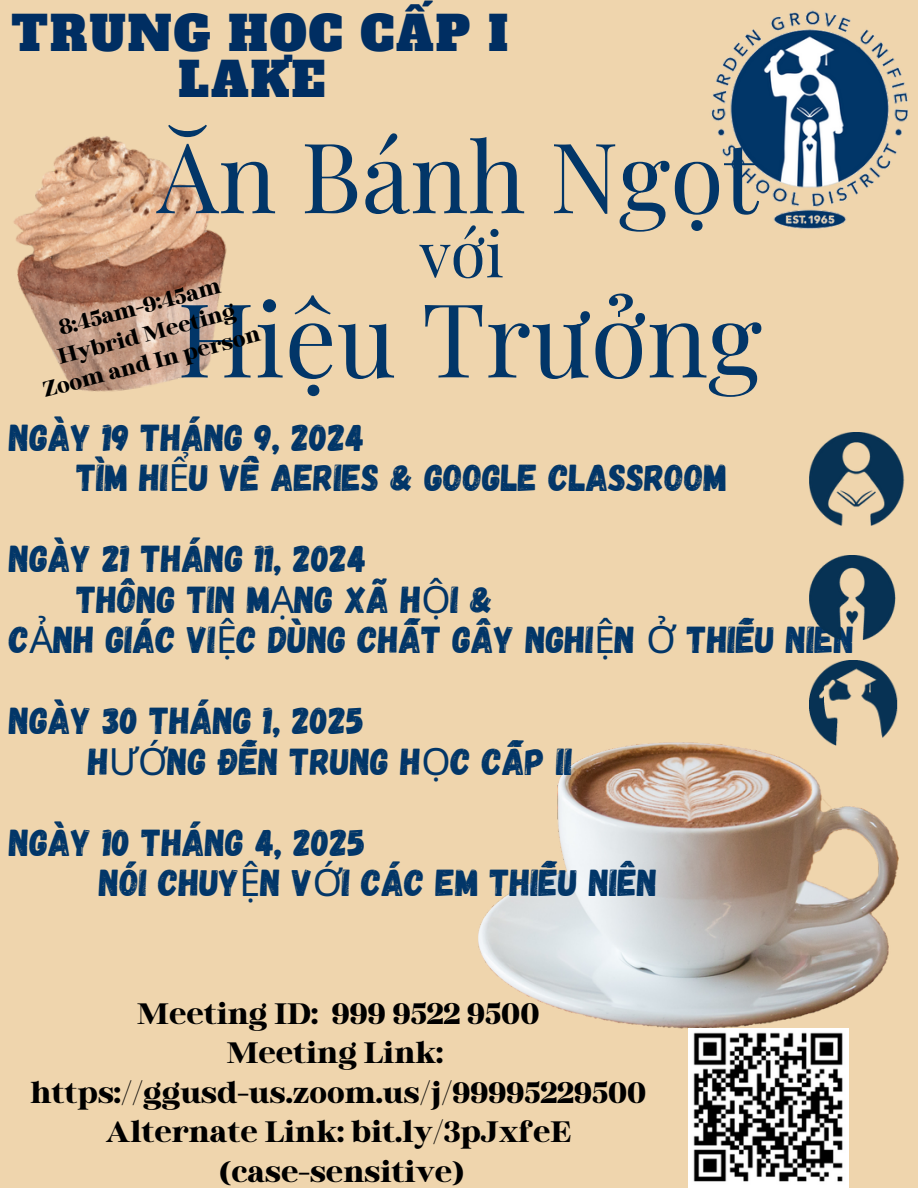
<style>
.page{position:relative;width:918px;height:1188px;background:#efd5ad}
.page>*{position:absolute;margin:0;border:0;box-sizing:border-box;transform-origin:0 0}
.t1{font:102.45px "Playfair Display";color:#023668}
.t2{font:97.5px "Playfair Display";color:#023668}
.t3{font:63.45px "Playfair Display";color:#023668}
.t4{font:46.8px/46.2px "Alfa Slab One";letter-spacing:.04em;color:#002e62;text-align:center}
.t5{font:37.5px/40.5px "Gagalin";color:#023668}
.t6{font:700 36.45px/39.3px "Binggo Wood Display";color:#000;text-align:center}
.t7{font:700 26.4px "Binggo Wood Display";color:#000}
.s1{font-family:"Noto Sans"}
</style>
<div class="page">
<img style="left:478px;top:743px;width:421px;height:286px">
<img style="left:711px;top:10px;width:197px;height:219px">
<img style="left:14px;top:136px;width:213px;height:256px">
<img style="left:809px;top:555px;width:87px;height:84px">
<img style="left:809px;top:660px;width:90px;height:86px">
<img style="left:809px;top:433px;width:96px;height:92px">
<img style="left:689px;top:1029px;width:159px;height:159px">
<p class="t4" style="left:12px;top:11px;width:498px">TRUNG HỌC CẤP I<br>LAKE</p>
<p class="t2" style="left:157px;top:108px;width:603px">Ăn Bánh Ngọt</p>
<p class="t3" style="left:420px;top:209px;width:86px">với</p>
<p class="t1" style="left:177px;top:267px;width:586px">Hiệu Trưởng</p>
<h5 class="t7" style="left:56px;top:315px;width:168px;rotate:-15deg">8:45am-9:45am</h5>
<h3 class="t7" style="left:55px;top:345px;width:184px;rotate:-15deg">Hybrid Meeting</h3>
<h5 class="t7" style="left:40px;top:378px;width:226px;rotate:-15deg">Zoom and In person</h5>
<p class="t5" style="left:77px;top:416px;width:652px;text-indent:-68px">NGÀY 19 THÁNG 9, 2024<br>TÌM HI<span class="s1">Ể</span>U VỀ AERIES &amp; GOOGLE CLASSROOM</p>
<h1 class="t5" style="left:9px;top:537px;width:359px">NGÀY 21 THÁNG 11, 2024</h1>
<h1 class="t5" style="left:77px;top:578px;width:418px">THÔNG TIN M<span class="s1">Ạ</span>NG XÃ H<span class="s1">Ộ</span>I &amp;</h1>
<h1 class="t5" style="left:9px;top:618px;width:847px">C<span class="s1">Ả</span>NH GIÁC VI<span class="s1">Ệ</span>C DÙNG CHẤT GÂY NGHI<span class="s1">Ệ</span>N <span class="s1">Ở</span> THIẾU NIÊN</h1>
<p class="t5" style="left:88px;top:699px;width:486px;text-indent:-79px">NGÀY 30 THÁNG 1, 2025<br>H<span class="s1">ƯỚ</span>NG ĐẾN TRUNG H<span class="s1">Ọ</span>C CẤP II</p>
<p class="t5" style="left:99px;top:821px;width:560px;text-indent:-90px">NGÀY 10 THÁNG 4, 2025<br>NÓI CHUY<span class="s1">Ệ</span>N V<span class="s1">Ớ</span>I CÁC EM THIẾU NIÊN</p>
<h3 class="t6" style="left:30px;top:994px;width:617px">Meeting ID: 999 9522 9500<br>Meeting Link: https://ggusd-us.zoom.us/j/99995229500<br>Alternate Link: bit.ly/3pJxfeE (case-sensitive)</h3>
</div>
